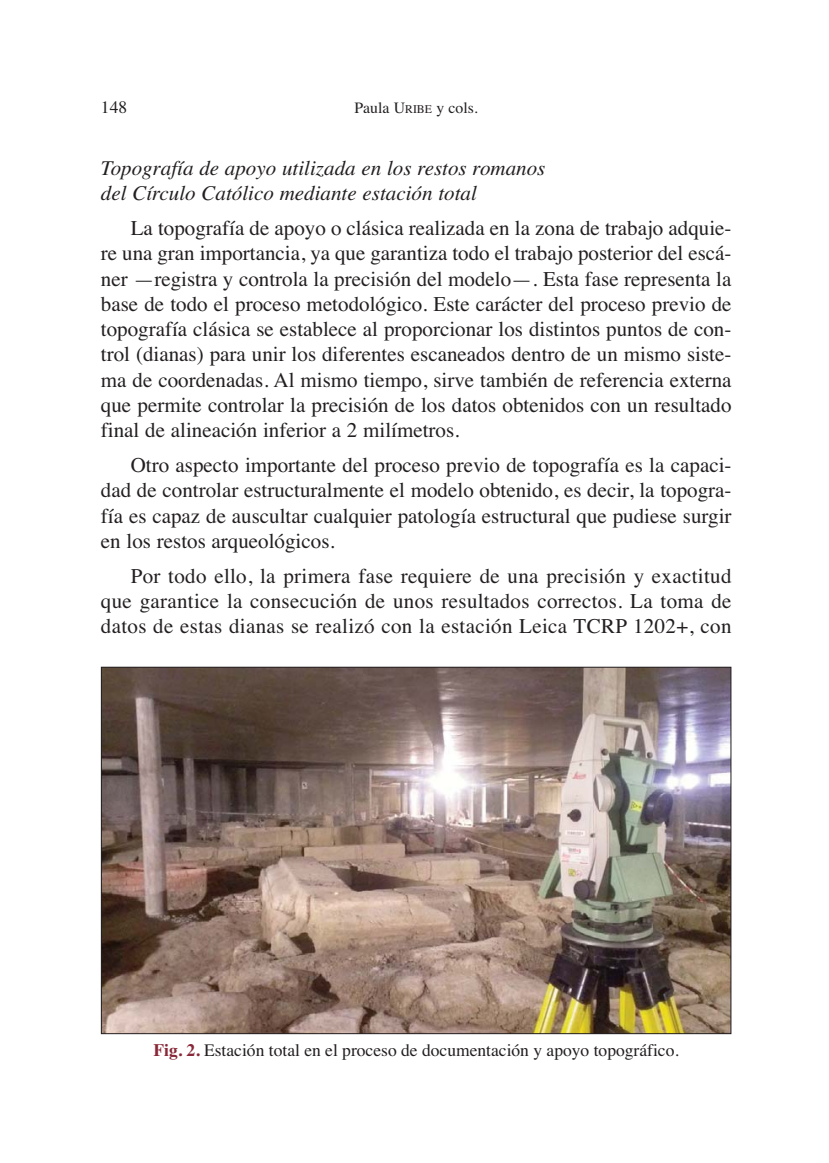
<style>
.page{position:relative;width:829px;height:1163px;background:#fff}
.page>*{position:absolute;margin:0;border:0;box-sizing:border-box;transform-origin:0 0}
.t1{font:21px/25.2px "Times";color:#231f20;text-align:justify}
.t2{font:italic 21px/25.2px "Times";color:#231f20}
.t3{font:17.5px "Times";color:#231f20}
.t4{font:15.75px "Times";color:#231f20}
.s1{font-size:11.9px}
.s2{font-weight:700;color:#882838}
</style>
<div class="page">
<img style="left:103px;top:668px;width:626px;height:363px">
<p class="t3" style="left:101px;top:101px;width:28px">148</p>
<p class="t4" style="left:354px;top:102px;width:125px">Paula U<span class="s1">RIBE</span> y cols.</p>
<p class="t2" style="left:101px;top:157px;width:446px">Topografía de apoyo utilizada en los restos romanos del Círculo Católico mediante estación total</p>
<p class="t1" style="left:101px;top:217px;width:632px;text-indent:30px">La topografía de apoyo o clásica realizada en la zona de trabajo adquie&shy;re una gran importancia, ya que garantiza todo el trabajo posterior del escá&shy;ner —registra y controla la precisión del modelo—. Esta fase representa la base de todo el proceso metodológico. Este carácter del proceso previo de topografía clásica se establece al proporcionar los distintos puntos de con&shy;trol (dianas) para unir los diferentes escaneados dentro de un mismo siste&shy;ma de coordenadas. Al mismo tiempo, sirve también de referencia externa que permite controlar la precisión de los datos obtenidos con un resultado final de alineación inferior a 2 milímetros.</p>
<p class="t1" style="left:101px;top:454px;width:632px;text-indent:30px">Otro aspecto importante del proceso previo de topografía es la capaci&shy;dad de controlar estructuralmente el modelo obtenido, es decir, la topogra&shy;fía es capaz de auscultar cualquier patología estructural que pudiese surgir en los restos arqueológicos.</p>
<p class="t1" style="left:101px;top:565px;width:632px;text-indent:30px">Por todo ello, la primera fase requiere de una precisión y exactitud que garantice la consecución de unos resultados correctos. La toma de datos de estas dianas se realizó con la estación Leica TCRP 1202+, con</p>
<p class="t3" style="left:153px;top:1043px;width:526px"><span class="s2">Fig. 2.</span> Estación total en el proceso de documentación y apoyo topográfico.</p>
</div>
